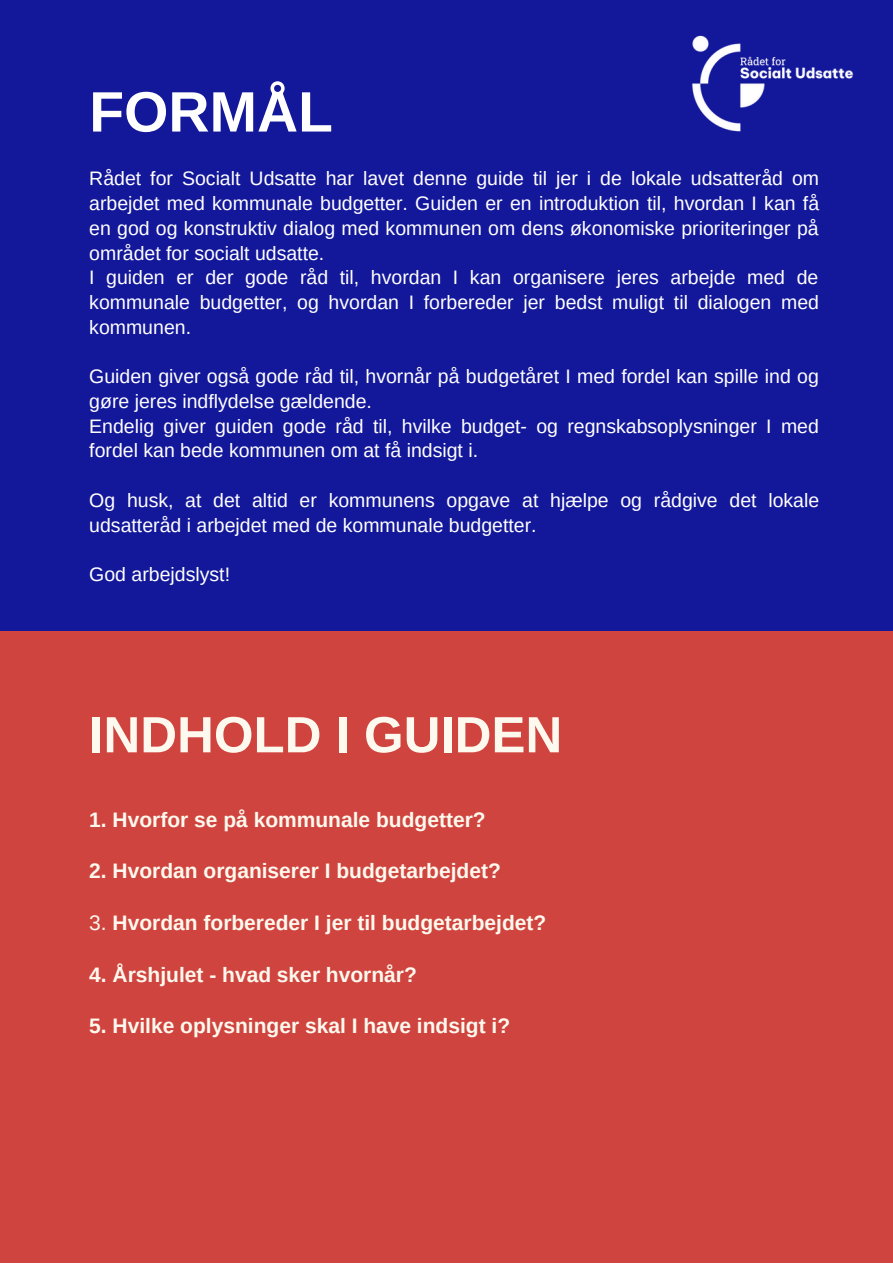
<style>
.page{position:relative;width:893px;height:1264px;background:#fff}
.page>*{position:absolute;margin:0;border:0;box-sizing:border-box;transform-origin:0 0}
.t1{font:700 57px "Arimo";color:#fff}
.t2{font:700 51px "Arimo";color:#fdf9ee}
.t3{font:700 21px "Arimo";color:#fdf9ee}
.t4{font:19.5px/24.8px "Arimo";color:#fff}
.s1{font-weight:400}
</style>
<div class="page">
<div style="left:0;top:0;width:892px;height:1262px;background:#131799"></div>
<div style="left:0;top:631px;width:892px;height:631px;background:#d0443f"></div>
<img style="left:692px;top:35px;width:162px;height:97px">
<p class="t1" style="left:89px;top:80px;width:245px">FORMÅL</p>
<p class="t4" style="left:89px;top:166px;width:731px;text-align:justify">Rådet for Socialt Udsatte har lavet denne guide til jer i de lokale udsatteråd om arbejdet med kommunale budgetter. Guiden er en introduktion til, hvordan I kan få en god og konstruktiv dialog med kommunen om dens økonomiske prioriteringer på området for socialt udsatte.</p>
<p class="t4" style="left:89px;top:265px;width:731px;text-align:justify">I guiden er der gode råd til, hvordan I kan organisere jeres arbejde med de kommunale budgetter, og hvordan I forbereder jer bedst muligt til dialogen med kommunen.</p>
<p class="t4" style="left:89px;top:364px;width:731px">Guiden giver også gode råd til, hvornår på budgetåret I med fordel kan spille ind og gøre jeres indflydelse gældende.</p>
<p class="t4" style="left:89px;top:413px;width:731px">Endelig giver guiden gode råd til, hvilke budget- og regnskabsoplysninger I med fordel kan bede kommunen om at få indsigt i.</p>
<p class="t4" style="left:89px;top:488px;width:731px">Og husk, at det altid er kommunens opgave at hjælpe og rådgive det lokale udsatteråd i arbejdet med de kommunale budgetter.</p>
<p class="t4" style="left:89px;top:562px;width:142px">God arbejdslyst!</p>
<p class="t2" style="left:89px;top:706px;width:474px">INDHOLD I GUIDEN</p>
<p class="t3" style="left:89px;top:807px;width:398px">1. Hvorfor se på kommunale budgetter?</p>
<p class="t3" style="left:89px;top:859px;width:413px">2. Hvordan organiserer I budgetarbejdet?</p>
<p class="t3" style="left:89px;top:911px;width:458px"><span class="s1">3.</span> Hvordan forbereder I jer til budgetarbejdet?</p>
<p class="t3" style="left:89px;top:962px;width:329px">4. Årshjulet - hvad sker hvornår?</p>
<p class="t3" style="left:89px;top:1014px;width:422px">5. Hvilke oplysninger skal I have indsigt i?</p>
</div>
